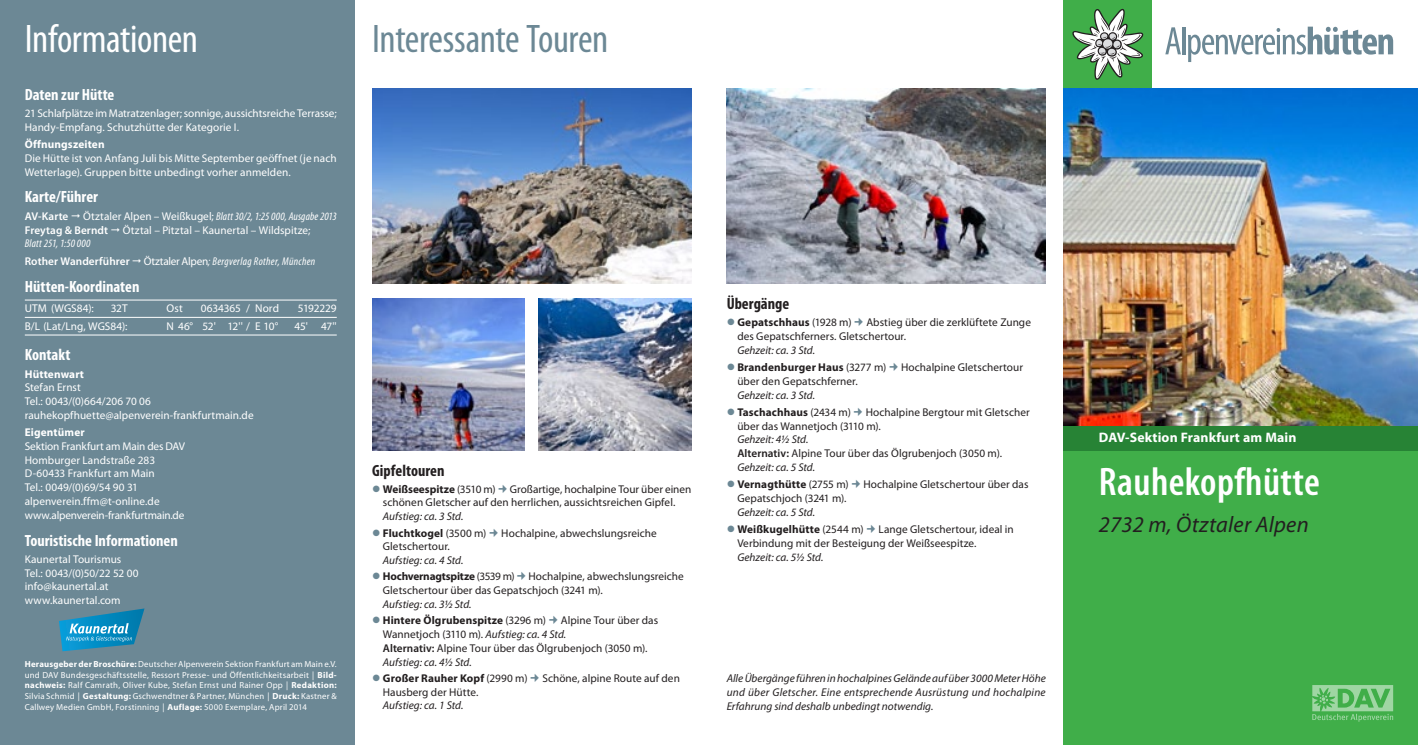
<style>
.page{position:relative;width:1418px;height:745px;background:#fff}
.page>*{position:absolute;margin:0;border:0;box-sizing:border-box;transform-origin:0 0}
.t1{font:condensed 40px "Myriad Pro";letter-spacing:-.01em;color:#6c8895}
.t2{font:600 condensed 40px "Myriad Pro";letter-spacing:.01em;color:#fff}
.t3{font:condensed 40px "Myriad Pro";letter-spacing:-.01em;color:#fff}
.t4{font:italic 22.5px "Myriad Pro";letter-spacing:.01em;color:#231f20}
.t5{font:700 condensed 16.25px "Myriad Pro";color:#fff}
.t6{font:700 condensed 16.25px "Myriad Pro";color:#231f20}
.t7{font:700 13.75px "Myriad Pro";letter-spacing:.01em;color:#fff}
.t8{font:11.25px/13.8px "Myriad Pro";letter-spacing:.005em;color:#231f20}
.t9{font:11.25px/13.8px "Myriad Pro";color:#fff}
.t10{font:italic 11.25px/17.2px "Myriad Pro";color:#231f20}
.t11{font:700 11.25px/16.4px "Myriad Pro";letter-spacing:.01em;color:#231f20}
.t12{font:italic condensed 11.25px/13.8px "Myriad Pro";letter-spacing:.02em;color:#fff}
.t13{font:700 11.25px "Myriad Pro";letter-spacing:.01em;color:#fff}
.t14{font:600 11.25px "Myriad Pro";letter-spacing:.005em;color:#fff}
.t15{font:8.75px/10.5px "Myriad Pro";letter-spacing:.02em;color:#fff;text-align:justify}
.s1{font-style:normal;font-stretch:normal}
.s2{font-weight:600;font-style:normal;font-stretch:normal}
.s3{font-weight:700}
.s4{font-weight:400}
.s5{font-weight:700;font-style:normal}
.s6{font-style:normal}
.s7{font-style:italic}
.s8{font-weight:400;font-style:italic}
.s9{font-weight:600}
</style>
<div class="page">
<div style="left:0;top:0;width:354px;height:744px;background:#6c8895"></div>
<div style="left:1063px;top:0;width:89px;height:89px;background:#40ae49"></div>
<svg style="left:1072px;top:9px;width:71px;height:71px"></svg>
<svg style="left:1165px;top:27px;width:15px;height:27px"></svg>
<hr style="left:1182px;top:27px;width:3px;height:27px;background:#6c8895">
<svg style="left:1188px;top:27px;width:205px;height:35px"></svg>
<div style="left:1063px;top:425px;width:354px;height:319px;background:#40ae49"></div>
<hr style="left:25px;top:299px;width:312px;height:1px;background:#fff">
<hr style="left:25px;top:317px;width:312px;height:1px;background:#fff">
<hr style="left:25px;top:334px;width:312px;height:1px;background:#fff">
<img style="left:726px;top:89px;width:319px;height:194px">
<img style="left:372px;top:89px;width:319px;height:194px">
<img style="left:1063px;top:89px;width:354px;height:336px">
<svg style="left:1312px;top:685px;width:81px;height:36px"></svg>
<div style="left:1063px;top:425px;width:354px;height:25px;background:#278335"></div>
<img style="left:372px;top:298px;width:152px;height:152px">
<img style="left:539px;top:298px;width:152px;height:152px">
<svg style="left:59px;top:608px;width:85px;height:43px"></svg>
<h1 class="t3" style="left:25px;top:14px;width:175px">Informationen</h1>
<h3 class="t5" style="left:25px;top:84px;width:91px">Daten zur Hütte</h3>
<p class="t9" style="left:25px;top:106px;width:313px">21 Schlafplätze im Matratzenlager; sonnige, aussichtsreiche Terrasse;<br>Handy-Empfang. Schutzhütte der Kategorie I.</p>
<p class="t13" style="left:25px;top:137px;width:81px">Öffnungszeiten</p>
<p class="t9" style="left:25px;top:151px;width:313px">Die Hütte ist von Anfang Juli bis Mitte September geöffnet (je nach<br>Wetterlage). Gruppen bitte unbedingt vorher anmelden.</p>
<h3 class="t5" style="left:25px;top:187px;width:75px">Karte/Führer</h3>
<p class="t14" style="left:25px;top:209px;width:45px">AV-Karte</p>
<p class="t12" style="left:25px;top:209px;width:313px;text-indent:58px"><span class="s1">Ötztaler Alpen – Weißkugel;</span> Blatt 30/2, 1:25 000, Ausgabe 2013<br><span class="s2">Freytag &amp; Berndt</span></p>
<p class="t9" style="left:123px;top:222px;width:189px">Ötztal – Pitztal – Kaunertal – Wildspitze;</p>
<p class="t12" style="left:25px;top:235px;width:292px;line-height:17.2px">Blatt 251, 1:50 000<br><span class="s2">Rother Wanderführer</span> <span class="s1">Ötztaler Alpen</span>; Bergverlag Rother, München</p>
<h3 class="t5" style="left:25px;top:276px;width:116px">Hütten-Koordinaten</h3>
<p class="t9" style="left:25px;top:301px;width:71px">UTM (WGS84):</p>
<p class="t9" style="left:111px;top:301px;width:18px">32T</p>
<p class="t9" style="left:167px;top:301px;width:18px">Ost</p>
<p class="t9" style="left:201px;top:301px;width:80px">0634365 / Nord</p>
<p class="t9" style="left:298px;top:301px;width:40px">5192229</p>
<p class="t9" style="left:25px;top:319px;width:104px">B/L (Lat/Lng, WGS84):</p>
<p class="t9" style="left:167px;top:319px;width:113px">N 46° 52' 12'' / E 10°</p>
<p class="t9" style="left:295px;top:319px;width:44px">45' 47''</p>
<h3 class="t5" style="left:25px;top:344px;width:47px">Kontakt</h3>
<p class="t13" style="left:25px;top:366px;width:61px">Hüttenwart</p>
<p class="t9" style="left:25px;top:380px;width:230px">Stefan Ernst<br>Tel.: 0043/(0)664/206 70 06 rauhekopfhuette@alpenverein-frankfurtmain.de</p>
<p class="t13" style="left:25px;top:424px;width:61px">Eigentümer</p>
<p class="t9" style="left:25px;top:439px;width:162px">Sektion Frankfurt am Main des DAV<br>Homburger Landstraße 283<br>D-60433 Frankfurt am Main<br>Tel.: 0049/(0)69/54 90 31 alpenverein.ffm@t-online.de www.alpenverein-frankfurtmain.de</p>
<h3 class="t5" style="left:25px;top:529px;width:154px">Touristische Informationen</h3>
<p class="t9" style="left:25px;top:551px;width:115px">Kaunertal Tourismus<br>Tel.: 0043/(0)50/22 52 00 info@kaunertal.at www.kaunertal.com</p>
<p class="t15" style="left:25px;top:658px;width:313px"><span class="s3">Herausgeber der Broschüre:</span> Deutscher Alpenverein Sektion Frankfurt am Main e.V. und DAV Bundesgeschäftsstelle, Ressort Presse- und Öffentlichkeitsarbeit | <span class="s3">Bild&shy;nachweis:</span> Ralf Camrath, Oliver Kube, Stefan Ernst und Rainer Opp | <span class="s3">Redaktion:<br></span>Silvia Schmid | <span class="s3">Gestaltung:</span> Gschwendtner &amp; Partner, München | <span class="s3">Druck:</span> Kastner &amp; Callwey Medien GmbH, Forstinning | <span class="s3">Auflage:</span> 5000 Exemplare, April 2014</p>
<h1 class="t1" style="left:372px;top:14px;width:238px">Interessante Touren</h1>
<h3 class="t6" style="left:372px;top:460px;width:74px">Gipfeltouren</h3>
<p class="t11" style="left:383px;top:480px;width:114px">Weißseespitze <span class="s4">(3510 m)</span></p>
<p class="t8" style="left:383px;top:481px;width:310px;text-indent:127px">Großartige, hochalpine Tour über einen schönen Gletscher auf den herrlichen, aussichtsreichen Gipfel.</p>
<p class="t10" style="left:383px;top:507px;width:105px;line-height:16.4px">Aufstieg: ca. 3 Std.<br><span class="s5">Fluchtkogel</span> <span class="s6">(3500 m)</span></p>
<p class="t8" style="left:501px;top:525px;width:157px">Hochalpine, abwechslungsreiche</p>
<p class="t8" style="left:383px;top:539px;width:69px">Gletschertour.</p>
<p class="t8" style="left:383px;top:551px;width:302px;line-height:16.4px"><span class="s7">Aufstieg: ca. 4 Std.<br></span><span class="s3">Hochvernagtspitze</span> (3539 m) Hochalpine, abwechslungsreiche</p>
<p class="t8" style="left:383px;top:583px;width:221px">Gletschertour über das Gepatschjoch (3241 m).</p>
<p class="t11" style="left:383px;top:595px;width:165px"><span class="s8">Aufstieg: ca. 3½ Std.<br></span>Hintere Ölgrubenspitze <span class="s4">(3296 m)</span></p>
<p class="t8" style="left:383px;top:613px;width:277px;text-indent:178px">Alpine Tour über das Wannetjoch (3110 m). <span class="s7">Aufstieg: ca. 4 Std.<br></span><span class="s9">Alternativ:</span> Alpine Tour über das Ölgrubenjoch (3050 m).<br><span class="s7">Aufstieg: ca. 4½ Std.</span></p>
<p class="t11" style="left:383px;top:669px;width:146px">Großer Rauher Kopf <span class="s4">(2990 m)</span></p>
<p class="t8" style="left:542px;top:670px;width:139px">Schöne, alpine Route auf den</p>
<p class="t8" style="left:383px;top:684px;width:97px">Hausberg der Hütte.</p>
<p class="t10" style="left:383px;top:696px;width:82px">Aufstieg: ca. 1 Std.</p>
<h3 class="t6" style="left:726px;top:293px;width:64px">Übergänge</h3>
<p class="t11" style="left:737px;top:314px;width:116px">Gepatschhaus <span class="s4">(1928 m)</span></p>
<p class="t8" style="left:737px;top:315px;width:295px;text-indent:129px">Abstieg über die zerklüftete Zunge des Gepatschferners. Gletschertour.</p>
<p class="t11" style="left:737px;top:341px;width:150px;line-height:17.2px"><span class="s8">Gehzeit: ca. 3 Std.<br></span>Brandenburger Haus <span class="s4">(3277 m)</span></p>
<p class="t8" style="left:901px;top:360px;width:123px">Hochalpine Gletschertour</p>
<p class="t8" style="left:737px;top:374px;width:122px">über den Gepatschferner.</p>
<p class="t10" style="left:737px;top:386px;width:115px">Gehzeit: ca. 3 Std.<br><span class="s5">Taschachhaus</span> <span class="s6">(2434 m)</span></p>
<p class="t8" style="left:737px;top:405px;width:294px;text-indent:128px">Hochalpine Bergtour mit Gletscher über das Wannetjoch (3110 m).</p>
<p class="t8" style="left:737px;top:432px;width:266px"><span class="s7">Gehzeit: 4½ Std.<br></span><span class="s9">Alternativ:</span> Alpine Tour über das Ölgrubenjoch (3050 m).<br><span class="s7">Gehzeit: ca. 5 Std.</span></p>
<p class="t11" style="left:737px;top:475px;width:113px">Vernagthütte <span class="s4">(2755 m)</span></p>
<p class="t8" style="left:863px;top:477px;width:166px">Hochalpine Gletschertour über das</p>
<p class="t8" style="left:737px;top:491px;width:111px">Gepatschjoch (3241 m).</p>
<p class="t10" style="left:737px;top:503px;width:128px">Gehzeit: ca. 5 Std.<br><span class="s5">Weißkugelhütte</span> <span class="s6">(2544 m)</span></p>
<p class="t8" style="left:737px;top:522px;width:278px;text-indent:141px">Lange Gletschertour, ideal in<br>Verbindung mit der Besteigung der Weißseespitze.</p>
<p class="t10" style="left:737px;top:547px;width:88px">Gehzeit: ca. 5½ Std.</p>
<p class="t10" style="left:726px;top:670px;width:320px;line-height:13.8px;text-align:justify">Alle Übergänge führen in hochalpines Gelände auf über 3000 Meter Höhe und über Gletscher. Eine entsprechende Ausrüstung und hochalpine Erfahrung sind deshalb unbedingt notwendig.</p>
<p class="t7" style="left:1098px;top:428px;width:199px">DAV-Sektion Frankfurt am Main</p>
<h1 class="t2" style="left:1098px;top:457px;width:222px">Rauhekopfhütte</h1>
<h2 class="t4" style="left:1098px;top:510px;width:211px">2732 m, Ötztaler Alpen</h2>
</div>
